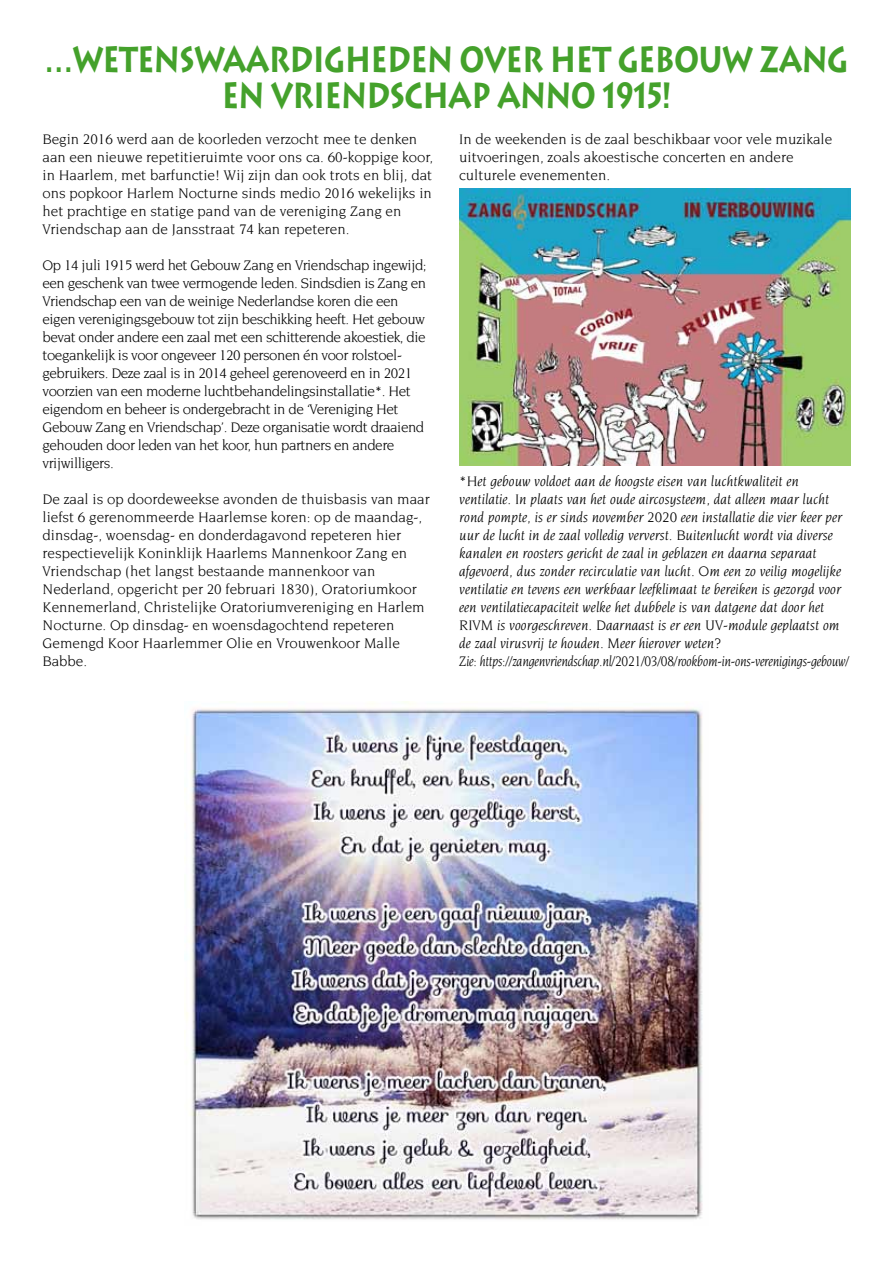
<style>
.page{position:relative;width:893px;height:1263px;background:#fff}
.page>*{position:absolute;margin:0;border:0;box-sizing:border-box;transform-origin:0 0}
.t1{font:700 36px/36px "Lithos";letter-spacing:-.025em;color:#44a12b;text-align:center;scale:.8 1}
.t2{font:15px/18px "Novarese";color:#000}
.t3{font:italic 15px/18px "Novarese";color:#000}
.t4{font:15px/18px "Novarese";letter-spacing:-.03em;color:#000}
</style>
<div class="page">
<img style="left:459px;top:188px;width:391px;height:278px">
<img style="left:184px;top:702px;width:519px;height:518px">
<h1 class="t1" style="left:44px;top:41px;width:1006px">…WETENSWAARDIGHEDEN OVER HET GEBOUW ZANG<br>EN VRIENDSCHAP ANNO 1915!</h1>
<p class="t2" style="left:43px;top:130px;width:392px">Begin 2016 werd aan de koorleden verzocht mee te denken aan een nieuwe repetitieruimte voor ons ca. 60-koppige koor, in Haarlem, met barfunctie! Wij zijn dan ook trots en blij, dat ons popkoor Harlem Nocturne sinds medio 2016 wekelijks in het prachtige en statige pand van de vereniging Zang en Vriendschap aan de Jansstraat 74 kan repeteren.</p>
<p class="t4" style="left:43px;top:256px;width:386px">Op 14 juli 1915 werd het Gebouw Zang en Vriendschap ingewijd; een geschenk van twee vermogende leden. Sindsdien is Zang en Vriendschap een van de weinige Nederlandse koren die een eigen verenigingsgebouw tot zijn beschikking heeft. Het gebouw bevat onder andere een zaal met een schitterende akoestiek, die toegankelijk is voor ongeveer 120 personen én voor rolstoel&shy;gebruikers. Deze zaal is in 2014 geheel gerenoveerd en in 2021 voorzien van een moderne luchtbehandelingsinstallatie*. Het eigendom en beheer is ondergebracht in de ‘Vereniging Het Gebouw Zang en Vriendschap’. Deze organisatie wordt draaiend gehouden door leden van het koor, hun partners en andere vrijwilligers.</p>
<p class="t2" style="left:43px;top:490px;width:389px">De zaal is op doordeweekse avonden de thuisbasis van maar liefst 6 gerenommeerde Haarlemse koren: op de maandag-, dinsdag-, woensdag- en donderdagavond repeteren hier respectievelijk Koninklijk Haarlems Mannenkoor Zang en Vriendschap (het langst bestaande mannenkoor van Nederland, opgericht per 20 februari 1830), Oratoriumkoor Kennemerland, Christelijke Oratoriumvereniging en Harlem Nocturne. Op dinsdag- en woensdagochtend repeteren Gemengd Koor Haarlemmer Olie en Vrouwenkoor Malle Babbe.</p>
<p class="t2" style="left:459px;top:130px;width:375px">In de weekenden is de zaal beschikbaar voor vele muzikale uitvoeringen, zoals akoestische concerten en andere culturele evenementen.</p>
<p class="t3" style="left:459px;top:472px;width:391px">*Het gebouw voldoet aan de hoogste eisen van luchtkwaliteit en ventilatie. In plaats van het oude aircosysteem, dat alleen maar lucht rond pompte, is er sinds november 2020 een installatie die vier keer per uur de lucht in de zaal volledig ververst. Buitenlucht wordt via diverse kanalen en roosters gericht de zaal in geblazen en daarna separaat afgevoerd, dus zonder recirculatie van lucht. Om een zo veilig mogelijke ventilatie en tevens een werkbaar leefklimaat te bereiken is gezorgd voor een ventilatiecapaciteit welke het dubbele is van datgene dat door het RIVM is voorgeschreven. Daarnaast is er een UV-module geplaatst om de zaal virusvrij te houden. Meer hierover weten?<br>Zie: https://zangenvriendschap.nl/2021/03/08/rookbom-in-ons-verenigings-gebouw/</p>
</div>
